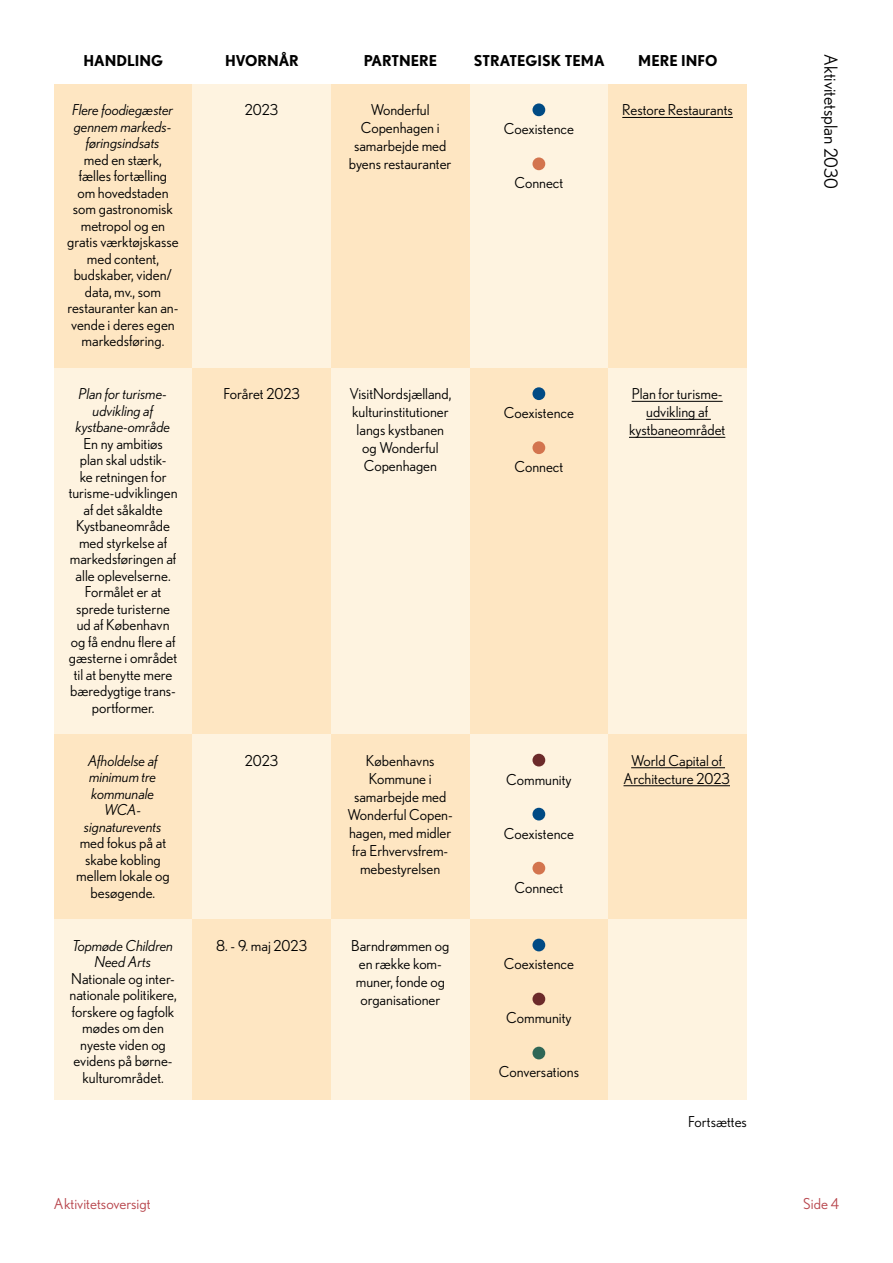
<style>
.page{position:relative;width:893px;height:1263px;background:#fff}
.page>*{position:absolute;margin:0;border:0;box-sizing:border-box;transform-origin:0 0}
.t1{font:18px "Nobel";color:#000}
.t2{font:15px/16.5px "Nobel";color:#000;text-align:center}
.t3{font:italic 15px/16.5px "Nobel";color:#000;text-align:center}
.t4{font:700 15px "Nobel";color:#000}
.t5{font:15px "Nobel";color:#b8474e}
</style>
<div class="page">
<div style="left:54px;top:367px;width:138px;height:367px;background:#fef3e0"></div>
<div style="left:192px;top:367px;width:139px;height:367px;background:#fee6c2"></div>
<div style="left:331px;top:367px;width:139px;height:367px;background:#fef3e0"></div>
<div style="left:470px;top:367px;width:138px;height:367px;background:#fee6c2"></div>
<div style="left:608px;top:367px;width:139px;height:367px;background:#fef3e0"></div>
<div style="left:532px;top:387px;width:13px;height:13px;background:#004a84;border-radius:50%"></div>
<div style="left:532px;top:441px;width:13px;height:13px;background:#d3744e;border-radius:50%"></div>
<hr style="left:632px;top:401px;width:91px;height:1px;background:#000">
<hr style="left:646px;top:419px;width:65px;height:1px;background:#000">
<hr style="left:629px;top:437px;width:96px;height:1px;background:#000">
<div style="left:54px;top:919px;width:138px;height:180px;background:#fef3e0"></div>
<div style="left:192px;top:919px;width:139px;height:180px;background:#fee6c2"></div>
<div style="left:331px;top:919px;width:139px;height:180px;background:#fef3e0"></div>
<div style="left:470px;top:919px;width:138px;height:180px;background:#fee6c2"></div>
<div style="left:608px;top:919px;width:139px;height:180px;background:#fef3e0"></div>
<div style="left:532px;top:939px;width:13px;height:12px;background:#004a84;border-radius:50%"></div>
<div style="left:532px;top:993px;width:13px;height:12px;background:#6c2a2a;border-radius:50%"></div>
<div style="left:532px;top:1047px;width:13px;height:12px;background:#2f6756;border-radius:50%"></div>
<div style="left:54px;top:84px;width:138px;height:283px;background:#fee6c2"></div>
<div style="left:192px;top:84px;width:139px;height:283px;background:#fef3e0"></div>
<div style="left:331px;top:84px;width:139px;height:283px;background:#fee6c2"></div>
<div style="left:470px;top:84px;width:138px;height:283px;background:#fef3e0"></div>
<div style="left:608px;top:84px;width:139px;height:283px;background:#fee6c2"></div>
<div style="left:532px;top:103px;width:13px;height:13px;background:#004a84;border-radius:50%"></div>
<div style="left:532px;top:157px;width:13px;height:13px;background:#d3744e;border-radius:50%"></div>
<hr style="left:622px;top:117px;width:111px;height:1px;background:#000">
<div style="left:54px;top:734px;width:138px;height:185px;background:#fee6c2"></div>
<div style="left:192px;top:734px;width:139px;height:185px;background:#fef3e0"></div>
<div style="left:331px;top:734px;width:139px;height:185px;background:#fee6c2"></div>
<div style="left:470px;top:734px;width:138px;height:185px;background:#fef3e0"></div>
<div style="left:608px;top:734px;width:139px;height:185px;background:#fee6c2"></div>
<div style="left:532px;top:754px;width:13px;height:12px;background:#6c2a2a;border-radius:50%"></div>
<div style="left:532px;top:808px;width:13px;height:12px;background:#004a84;border-radius:50%"></div>
<div style="left:532px;top:862px;width:13px;height:12px;background:#d3744e;border-radius:50%"></div>
<hr style="left:631px;top:767px;width:94px;height:1px;background:#000">
<hr style="left:623px;top:785px;width:107px;height:1px;background:#000">
<p class="t4" style="left:83px;top:52px;width:81px">HANDLING</p>
<p class="t4" style="left:225px;top:52px;width:75px">HVORNÅR</p>
<p class="t4" style="left:364px;top:52px;width:75px">PARTNERE</p>
<p class="t4" style="left:474px;top:52px;width:132px">STRATEGISK TEMA</p>
<p class="t4" style="left:638px;top:52px;width:81px">MERE INFO</p>
<p class="t3" style="left:72px;top:102px;width:103px">Flere foodiegæster gennem markeds&shy;føringsindsats</p>
<p class="t2" style="left:67px;top:151px;width:113px">med en stærk, fælles fortælling<br>om hovedstaden som gastronomisk metropol og en gratis værktøjskasse med content, budskaber, viden/ data, mv., som restauranter kan an&shy;vende i deres egen markedsføring.</p>
<p class="t3" style="left:76px;top:386px;width:96px">Plan for turisme&shy;udvikling af kystbane-område</p>
<p class="t2" style="left:69px;top:435px;width:110px">En ny ambitiøs<br>plan skal udstik-<br>ke retningen for turisme-udviklingen af det såkaldte<br>Kystbaneområde med styrkelse af markedsføringen af alle oplevelserne.<br>Formålet er at sprede turisterne ud af København og få endnu flere af gæsterne i området til at benytte mere bæredygtige trans&shy;portformer.</p>
<p class="t3" style="left:84px;top:752px;width:79px">Afholdelse af minimum tre kommunale<br>WCA&shy;signaturevents</p>
<p class="t2" style="left:76px;top:834px;width:95px">med fokus på at skabe kobling mellem lokale og besøgende.</p>
<p class="t3" style="left:73px;top:937px;width:102px">Topmøde Children<br>Need Arts</p>
<p class="t2" style="left:70px;top:970px;width:109px">Nationale og inter&shy;nationale politikere, forskere og fagfolk mødes om den nyeste viden og evidens på børne&shy;kulturområdet.</p>
<p class="t2" style="left:245px;top:102px;width:35px">2023</p>
<p class="t2" style="left:349px;top:101px;width:104px;line-height:18px">Wonderful<br>Copenhagen i samarbejde med byens restauranter</p>
<p class="t2" style="left:223px;top:385px;width:78px">Foråret 2023</p>
<p class="t2" style="left:349px;top:385px;width:103px;line-height:18px">VisitNordsjælland, kulturinstitutioner langs kystbanen og Wonderful<br>Copenhagen</p>
<p class="t2" style="left:245px;top:752px;width:35px">2023</p>
<p class="t2" style="left:347px;top:751px;width:107px;line-height:18px">Københavns<br>Kommune i samarbejde med<br>Wonderful Copen&shy;hagen, med midler fra Erhvervsfrem&shy;mebestyrelsen</p>
<p class="t2" style="left:216px;top:937px;width:92px">8. - 9. maj 2023</p>
<p class="t2" style="left:351px;top:936px;width:100px;line-height:18px">Barndrømmen og en række kom&shy;muner, fonde og organisationer</p>
<p class="t2" style="left:504px;top:120px;width:72px">Coexistence</p>
<p class="t2" style="left:514px;top:174px;width:50px">Connect</p>
<p class="t2" style="left:622px;top:102px;width:112px">Restore Restaurants</p>
<p class="t2" style="left:504px;top:404px;width:72px">Coexistence</p>
<p class="t2" style="left:514px;top:458px;width:50px">Connect</p>
<p class="t2" style="left:629px;top:385px;width:98px;line-height:18px">Plan for turisme&shy;udvikling af kystbaneområdet</p>
<p class="t2" style="left:506px;top:771px;width:67px">Community</p>
<p class="t2" style="left:504px;top:825px;width:72px">Coexistence</p>
<p class="t2" style="left:514px;top:879px;width:50px">Connect</p>
<p class="t2" style="left:504px;top:956px;width:72px">Coexistence</p>
<p class="t2" style="left:506px;top:1010px;width:67px">Community</p>
<p class="t2" style="left:499px;top:1064px;width:82px">Conversations</p>
<p class="t2" style="left:623px;top:751px;width:108px;line-height:18px">World Capital of<br>Architecture 2023</p>
<p class="t2" style="left:688px;top:1113px;width:60px">Fortsættes</p>
<p class="t1" style="left:841px;top:54px;width:136px;rotate:90deg">Aktivitetsplan 2030</p>
<p class="t5" style="left:54px;top:1195px;width:98px">Aktivitetsoversigt</p>
<p class="t5" style="left:803px;top:1195px;width:37px">Side 4</p>
</div>
